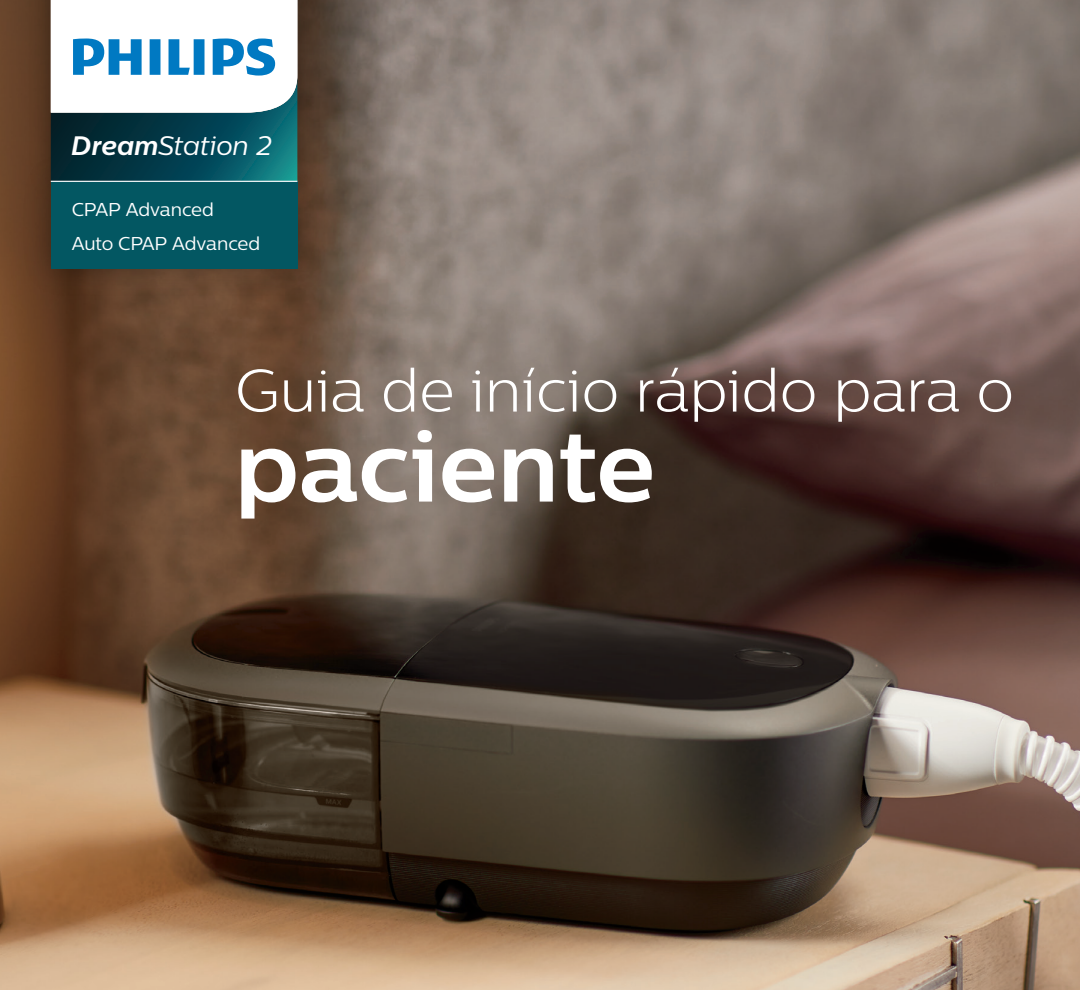
<style>
.page{position:relative;width:1080px;height:990px;background:#fff}
.page>*{position:absolute;margin:0;border:0;box-sizing:border-box;transform-origin:0 0}
._05_Main_Heading_Med{font:700 100px "Centrale Sans";color:#fff}
._05_Main_Heading_Med-2{font:300 60px "Centrale Sans";color:#fff}
.t1{font:italic 26.75px "Centrale Sans";letter-spacing:-.005em;color:#fff}
.t2{font:18.5px/33.5px "Centrale Sans";letter-spacing:-.01em;color:#fff}
.s1{font-weight:700}
</style>
<div class="page">
<img style="left:1px;top:0;width:1079px;height:990px">
<svg style="left:0;top:0;width:1px;height:990px"></svg>
<img style="left:21px;top:0;width:306px;height:145px">
<svg style="left:51px;top:0;width:246px;height:145px"></svg>
<img style="left:16px;top:145px;width:315px;height:156px">
<div style="left:51px;top:181px;width:246px;height:88px;background:#035762"></div>
<hr style="left:51px;top:181px;width:246px;height:1px;background:#fff">
<p class="t1" style="left:71px;top:130px;width:202px"><span class="s1">Dream</span>Station 2</p>
<p class="t2" style="left:72px;top:193px;width:190px">CPAP Advanced<br>Auto CPAP Advanced</p>
<p class="_05_Main_Heading_Med-2" style="left:235px;top:356px;width:781px">Guia de início rápido para o</p>
<p class="_05_Main_Heading_Med" style="left:235px;top:406px;width:422px">paciente</p>
</div>
